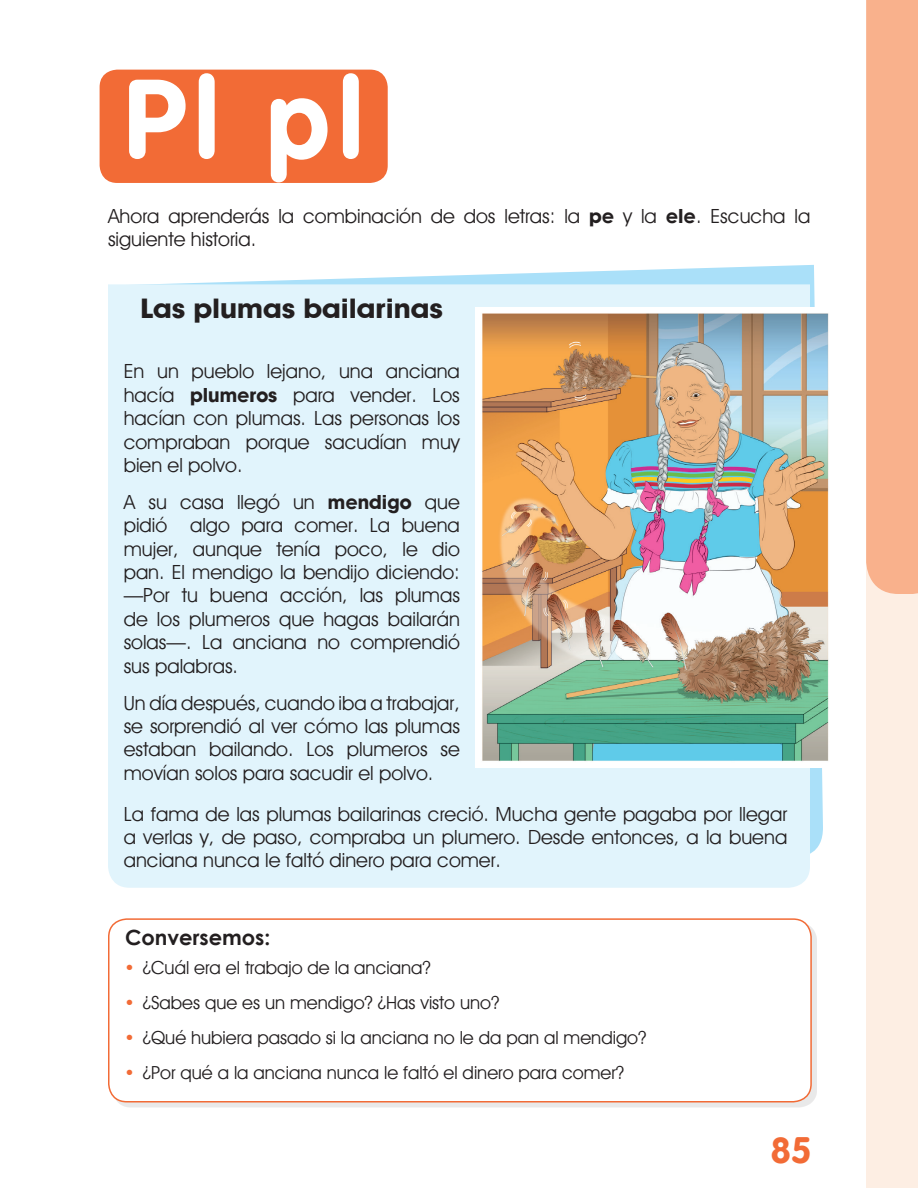
<style>
.page{position:relative;width:918px;height:1188px;background:#fff}
.page>*{position:absolute;margin:0;border:0;box-sizing:border-box;transform-origin:0 0}
.t1{font:110.55px "VAG Rounded Bold";color:#fff}
.t2{font:36px "VAG Rounded Bold";color:#f26b36}
.t3{font:700 27px "Avant Guard SW";color:#231f20;scale:1.07 1}
.t4{font:700 21px "Century Gothic";color:#231f20}
.TEXTO{font:19.5px/23.4px "Avant Guard SW";color:#231f20;text-align:justify}
.t5{font:18px "Avant Guard SW";color:#231f20}
.s1{font-weight:700}
.s2{font-family:"Century Gothic";font-weight:700}
.s3{font-family:"Century Gothic";color:#f26b36}
</style>
<div class="page">
<div style="left:866px;top:282px;width:52px;height:906px;background:#fdeee3"></div>
<div style="left:866px;top:0;width:52px;height:594px;background:#f9b18c"></div>
<div style="left:100px;top:70px;width:288px;height:113px;background:#f26b36;border-radius:18px"></div>
<svg style="left:164px;top:265px;width:659px;height:589px;fill:#aae0f9"></svg>
<div style="left:113px;top:923px;width:704px;height:184px;background:#e9e9e9"></div>
<div style="left:109px;top:919px;width:702px;height:183px;background:#fff;border-radius:18px"></div>
<div style="left:108px;top:918px;width:704px;height:185px;border:2px solid #f26b36;border-radius:18px"></div>
<div style="left:108px;top:284px;width:702px;height:604px;background:#e1f4fc"></div>
<img style="left:475px;top:307px;width:354px;height:461px">
<p class="t1" style="left:124px;top:55px;width:241px">Pl pl</p>
<p class="TEXTO" style="left:108px;top:204px;width:704px">Ahora aprenderás la combinación de dos letras: la <span class="s1">p</span><span class="s2">e</span> y la <span class="s2">e</span><span class="s1">l</span><span class="s2">e</span>. Escucha la siguiente historia.</p>
<p class="t3" style="left:141px;top:292px;width:284px">Las plumas bailarinas</p>
<p class="TEXTO" style="left:124px;top:360px;width:338px">En un pueblo lejano, una anciana hacía <span class="s1">plum</span><span class="s2">e</span><span class="s1">ros</span> para vender. Los hacían con plumas. Las personas los compraban porque sacudían muy bien el polvo.</p>
<p class="TEXTO" style="left:124px;top:490px;width:338px">A su casa llegó un <span class="s1">m</span><span class="s2">e</span><span class="s1">ndigo</span> que pidió algo para comer. La buena mujer, aunque tenía poco, le dio pan. El mendigo la bendijo diciendo: —Por tu buena acción, las plumas de los plumeros que hagas bailarán solas—. La anciana no comprendió sus palabras.</p>
<p class="TEXTO" style="left:124px;top:691px;width:338px">Un día después, cuando iba a trabajar, se sorprendió al ver cómo las plumas estaban bailando. Los plumeros se movían solos para sacudir el polvo.</p>
<p class="TEXTO" style="left:124px;top:802px;width:665px">La fama de las plumas bailarinas creció. Mucha gente pagaba por llegar a verlas y, de paso, compraba un plumero. Desde entonces, a la buena anciana nunca le faltó dinero para comer.</p>
<p class="t4" style="left:125px;top:924px;width:147px">Conversemos:</p>
<p class="t5" style="left:124px;top:957px;width:308px"><span class="s3">•</span> ¿Cuál era el trabajo de la anciana?</p>
<p class="t5" style="left:124px;top:992px;width:377px"><span class="s3">•</span> ¿Sabes que es un mendigo? ¿Has visto uno?</p>
<p class="t5" style="left:124px;top:1027px;width:524px"><span class="s3">•</span> ¿Qué hubiera pasado si la anciana no le da pan al mendigo?</p>
<p class="t5" style="left:124px;top:1062px;width:502px"><span class="s3">•</span> ¿Por qué a la anciana nunca le faltó el dinero para comer?</p>
<p class="t2" style="left:770px;top:1129px;width:43px">85</p>
</div>
